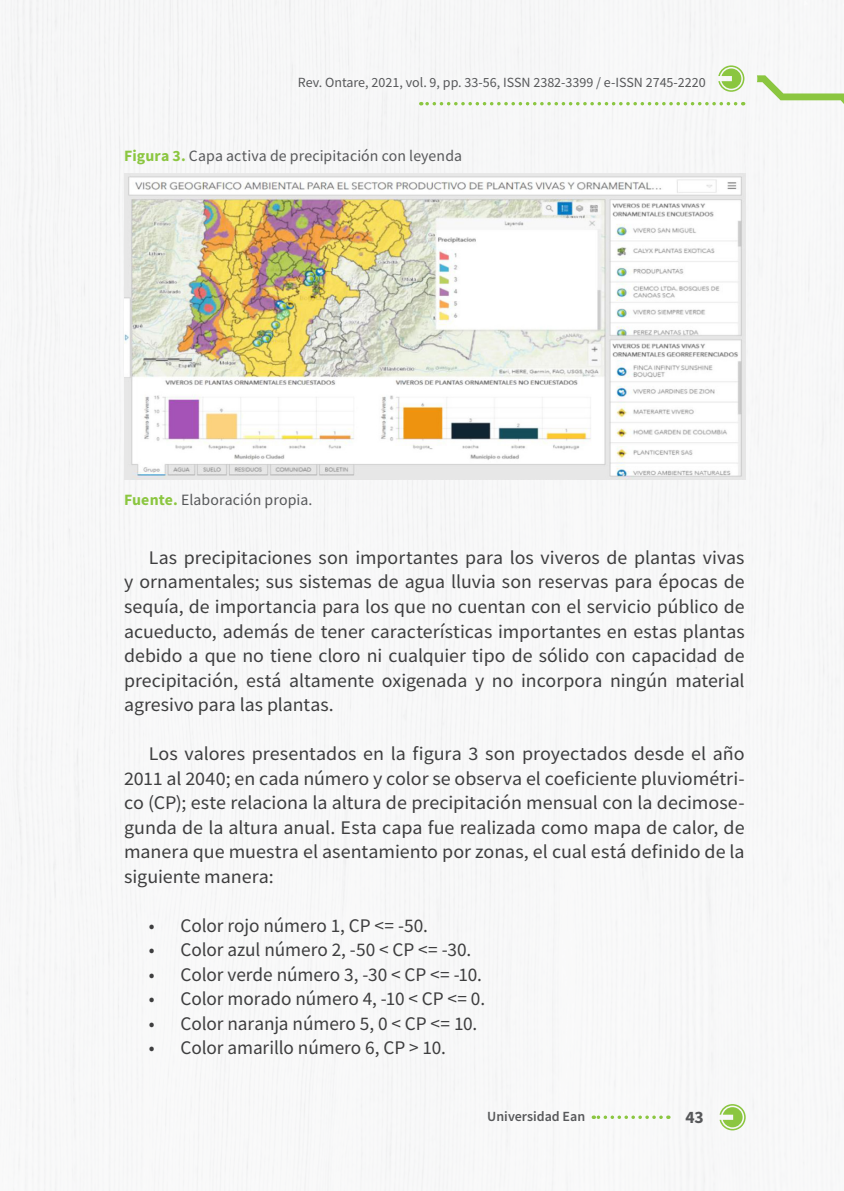
<style>
.page{position:relative;width:844px;height:1191px;background:#fff}
.page>*{position:absolute;margin:0;border:0;box-sizing:border-box;transform-origin:0 0}
.TEXTOS{font:19.25px/24.5px "Source Sans Pro";letter-spacing:-.005em;color:#3e3e3f;text-align:justify}
.TEXTOS-2{font:19.25px/24.5px "Source Sans Pro";letter-spacing:-.005em;color:#3e3e3f;text-align:justify;scale:1.04 1}
.t1{font:700 17.5px "Source Sans Pro";color:#57585a}
.Nombre_tablas{font:15.75px "Source Sans Pro";letter-spacing:.01em;color:#57585a}
.t2{font:14px "Source Sans Pro";color:#57585a}
.t3{font:600 14px "Source Sans Pro";color:#57585a}
.s1{font-weight:700;color:#8bc640}
</style>
<div class="page">
<img style="left:0;top:0;width:843px;height:1191px">
<svg style="left:719px;top:1104px;width:26px;height:26px"></svg>
<svg style="left:593px;top:1115px;width:68px;height:4px"></svg>
<svg style="left:718px;top:65px;width:26px;height:27px"></svg>
<svg style="left:420px;top:102px;width:315px;height:3px"></svg>
<svg style="left:756px;top:75px;width:87px;height:41px"></svg>
<img style="left:124px;top:173px;width:621px;height:306px">
<p class="t2" style="left:298px;top:74px;width:409px">Rev. Ontare, 2021, vol. 9, pp. 33-56, ISSN 2382-3399 / e-ISSN 2745-2220</p>
<p class="Nombre_tablas" style="left:124px;top:145px;width:339px"><span class="s1">Figura 3.</span> Capa activa de precipitación con leyenda</p>
<p class="Nombre_tablas" style="left:124px;top:490px;width:190px"><span class="s1">Fuente.</span> Elaboración propia.</p>
<p class="TEXTOS" style="left:124px;top:545px;width:622px;text-indent:25px">Las precipitaciones son importantes para los viveros de plantas vivas y ornamentales; sus sistemas de agua lluvia son reservas para épocas de sequía, de importancia para los que no cuentan con el servicio público de acueducto, además de tener características importantes en estas plantas debido a que no tiene cloro ni cualquier tipo de sólido con capacidad de precipitación, está altamente oxigenada y no incorpora ningún material agresivo para las plantas.</p>
<p class="TEXTOS-2" style="left:124px;top:741px;width:598px;text-indent:25px">Los valores presentados en la figura 3 son proyectados desde el año 2011 al 2040; en cada número y color se observa el coeficiente pluviométri&shy;co (CP); este relaciona la altura de precipitación mensual con la decimose&shy;gunda de la altura anual. Esta capa fue realizada como mapa de calor, de manera que muestra el asentamiento por zonas, el cual está definido de la siguiente manera:</p>
<p class="TEXTOS" style="left:149px;top:913px;width:280px">• Color rojo número 1, CP &lt;= -50.</p>
<p class="TEXTOS" style="left:149px;top:937px;width:324px">• Color azul número 2, -50 &lt; CP &lt;= -30.</p>
<p class="TEXTOS" style="left:149px;top:962px;width:334px">• Color verde número 3, -30 &lt; CP &lt;= -10.</p>
<p class="TEXTOS" style="left:149px;top:986px;width:337px">• Color morado número 4, -10 &lt; CP &lt;= 0.</p>
<p class="TEXTOS" style="left:149px;top:1011px;width:330px">• Color naranja número 5, 0 &lt; CP &lt;= 10.</p>
<p class="TEXTOS" style="left:149px;top:1035px;width:298px">• Color amarillo número 6, CP &gt; 10.</p>
<p class="t3" style="left:487px;top:1107px;width:99px">Universidad Ean</p>
<p class="t1" style="left:685px;top:1105px;width:20px">43</p>
</div>
